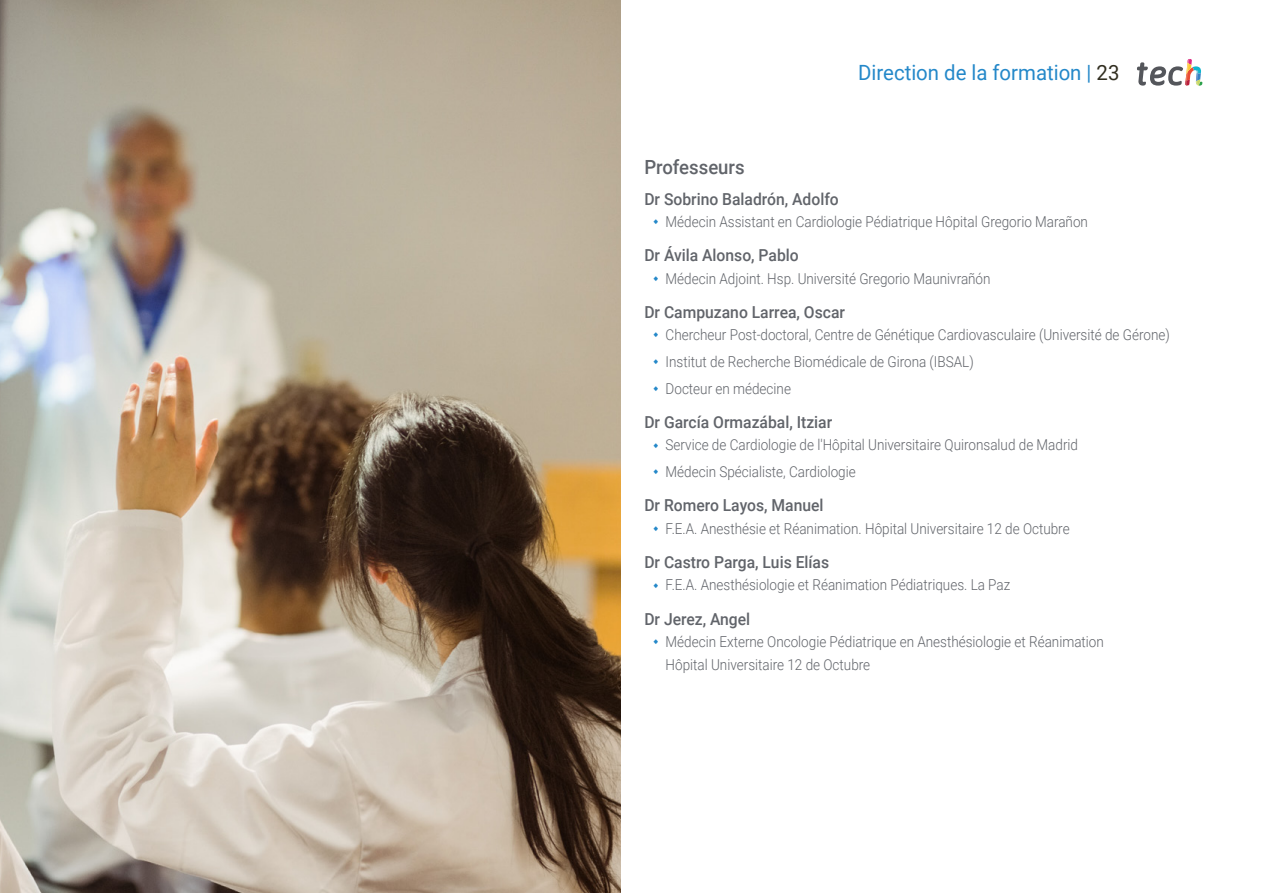
<style>
.page{position:relative;width:1263px;height:893px;background:#fff}
.page>*{position:absolute;margin:0;border:0;box-sizing:border-box;transform-origin:0 0}
.t1{font:21px "Roboto";color:#2488c9}
.t2{font:500 19.5px "Roboto";color:#61646a;scale:.95 1}
.t3{font:500 16.5px "Roboto";color:#61646a;scale:.95 1}
.t4{font:300 15px/26.7px "Roboto";color:#61646a;scale:.9 1}
.s1{color:#312e20}
</style>
<div class="page">
<img style="left:0;top:0;width:621px;height:893px">
<svg style="left:1137px;top:59px;width:65px;height:27px"></svg>
<h1 class="t1" style="left:858px;top:57px;width:263px">Direction de la formation | <span class="s1">23</span></h1>
<h2 class="t2" style="left:644px;top:154px;width:107px">Professeurs</h2>
<p class="t3" style="left:644px;top:187px;width:206px">Dr Sobrino Baladrón, Adolfo</p>
<p class="t4" style="left:666px;top:208px;width:471px">Médecin Assistant en Cardiologie Pédiatrique Hôpital Gregorio Marañon</p>
<p class="t3" style="left:644px;top:244px;width:164px">Dr Ávila Alonso, Pablo</p>
<p class="t4" style="left:666px;top:264px;width:363px">Médecin Adjoint. Hsp. Université Gregorio Maunivrañón</p>
<p class="t3" style="left:644px;top:300px;width:213px">Dr Campuzano Larrea, Oscar</p>
<p class="t4" style="left:666px;top:321px;width:562px">Chercheur Post-doctoral, Centre de Génétique Cardiovasculaire (Université de Gérone)<br>Institut de Recherche Biomédicale de Girona (IBSAL)<br>Docteur en médecine</p>
<p class="t3" style="left:644px;top:411px;width:199px">Dr García Ormazábal, Itziar</p>
<p class="t4" style="left:666px;top:431px;width:460px">Service de Cardiologie de l'Hôpital Universitaire Quironsalud de Madrid<br>Médecin Spécialiste, Cardiologie</p>
<p class="t3" style="left:644px;top:494px;width:190px">Dr Romero Layos, Manuel</p>
<p class="t4" style="left:666px;top:514px;width:450px">F.E.A. Anesthésie et Réanimation. Hôpital Universitaire 12 de Octubre</p>
<p class="t3" style="left:644px;top:551px;width:196px">Dr Castro Parga, Luis Elías</p>
<p class="t4" style="left:666px;top:571px;width:384px">F.E.A. Anesthésiologie et Réanimation Pédiatriques. La Paz</p>
<p class="t3" style="left:644px;top:607px;width:113px">Dr Jerez, Angel</p>
<p class="t4" style="left:666px;top:630px;width:488px;line-height:22.5px">Médecin Externe Oncologie Pédiatrique en Anesthésiologie et Réanimation<br>Hôpital Universitaire 12 de Octubre</p>
</div>
